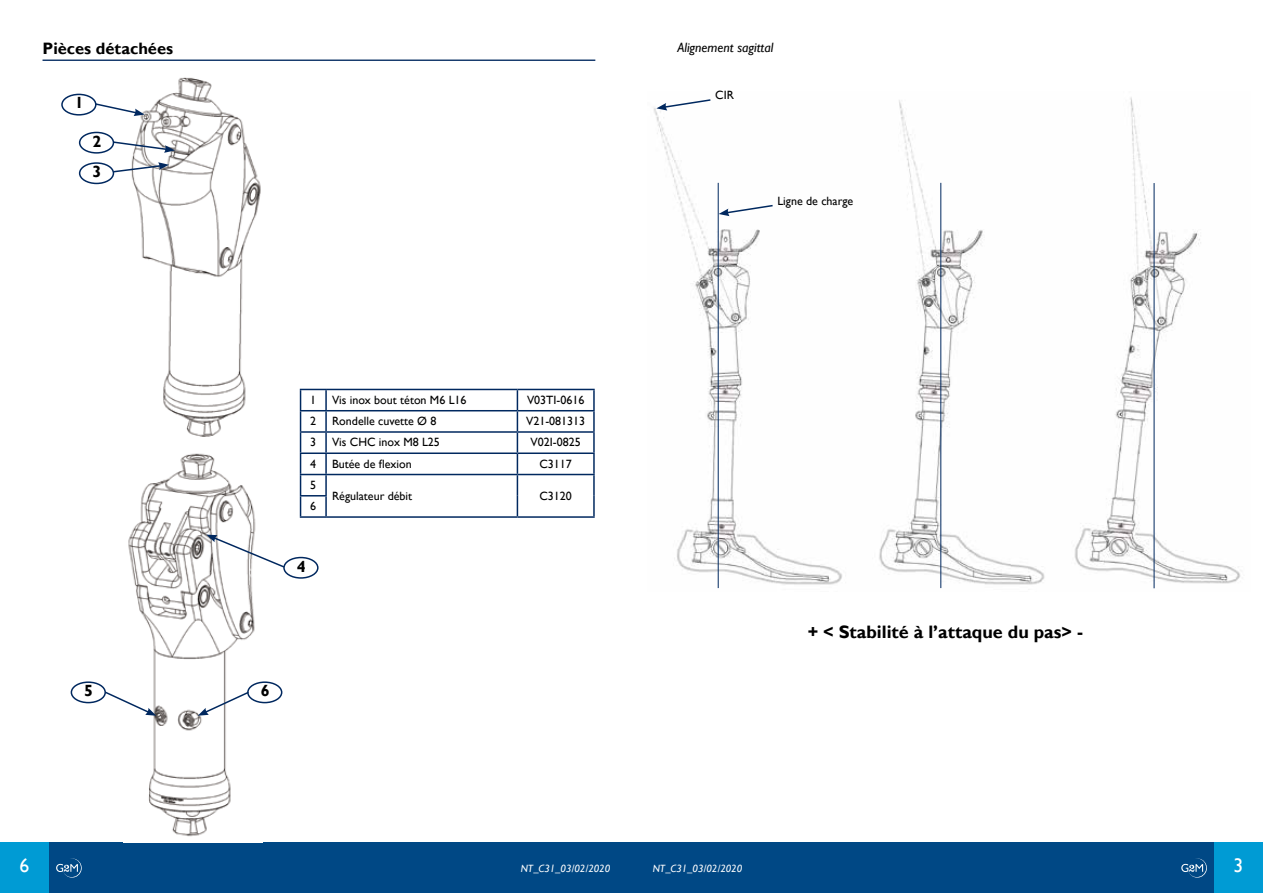
<style>
.page{position:relative;width:1263px;height:893px;background:#fff}
.page>*{position:absolute;margin:0;border:0;box-sizing:border-box;transform-origin:0 0}
.t1{font:19.65px "Gill Sans";color:#fff}
.t2{font:700 18px "Gill Sans";color:#000}
.t3{font:700 16.5px "Gill Sans";color:#000}
.t4{font:700 16.2px/30.6px "Gill Sans";color:#000}
.t5{font:italic 13.5px "Gill Sans";color:#000}
.t6{font:12px "Gill Sans";color:#000}
.t7{font:italic 10.5px "Gill Sans";color:#fff}
</style>
<div class="page">
<div style="left:631px;top:842px;width:632px;height:51px;background:#004885"></div>
<div style="left:0;top:842px;width:631px;height:51px;background:#004885"></div>
<div style="left:0;top:842px;width:49px;height:51px;background:#009bd4"></div>
<div style="left:1214px;top:842px;width:49px;height:51px;background:#009bd4"></div>
<svg style="left:1181px;top:858px;width:26px;height:20px"></svg>
<svg style="left:56px;top:858px;width:26px;height:20px"></svg>
<img style="left:131px;top:77px;width:130px;height:360px">
<img style="left:128px;top:453px;width:134px;height:384px">
<img style="left:653px;top:97px;width:588px;height:492px">
<hr style="left:326px;top:389px;width:191px;height:1px;background:#00285f">
<hr style="left:517px;top:389px;width:78px;height:1px;background:#00285f">
<hr style="left:593px;top:390px;width:2px;height:20px;background:#00285f">
<hr style="left:326px;top:410px;width:191px;height:1px;background:#00285f">
<hr style="left:517px;top:410px;width:78px;height:1px;background:#00285f">
<hr style="left:593px;top:411px;width:2px;height:20px;background:#00285f">
<hr style="left:326px;top:431px;width:191px;height:2px;background:#00285f">
<hr style="left:517px;top:431px;width:78px;height:2px;background:#00285f">
<svg style="left:593px;top:433px;width:2px;height:19px"></svg>
<hr style="left:326px;top:452px;width:191px;height:2px;background:#00285f">
<hr style="left:517px;top:452px;width:78px;height:2px;background:#00285f">
<hr style="left:593px;top:454px;width:2px;height:20px;background:#00285f">
<hr style="left:326px;top:474px;width:191px;height:1px;background:#00285f">
<hr style="left:517px;top:474px;width:78px;height:1px;background:#00285f">
<hr style="left:593px;top:475px;width:2px;height:21px;background:#00285f">
<svg style="left:300px;top:389px;width:27px;height:127px"></svg>
<hr style="left:325px;top:496px;width:2px;height:20px;background:#00285f">
<svg style="left:517px;top:390px;width:1px;height:126px"></svg>
<hr style="left:593px;top:496px;width:2px;height:20px;background:#00285f">
<hr style="left:300px;top:516px;width:26px;height:2px;background:#00285f">
<hr style="left:326px;top:516px;width:191px;height:2px;background:#00285f">
<hr style="left:517px;top:516px;width:78px;height:2px;background:#00285f">
<hr style="left:43px;top:60px;width:552px;height:1px;background:#00285f">
<div style="left:283px;top:557px;width:36px;height:22px;border:2px solid #00285f;border-radius:50%"></div>
<svg style="left:206px;top:535px;width:80px;height:34px"></svg>
<div style="left:61px;top:94px;width:36px;height:22px;border:2px solid #00285f;border-radius:50%"></div>
<div style="left:79px;top:132px;width:35px;height:22px;border:2px solid #00285f;border-radius:50%"></div>
<div style="left:79px;top:162px;width:35px;height:22px;border:2px solid #00285f;border-radius:50%"></div>
<div style="left:247px;top:681px;width:35px;height:22px;border:2px solid #00285f;border-radius:50%"></div>
<div style="left:71px;top:681px;width:35px;height:22px;border:2px solid #00285f;border-radius:50%"></div>
<svg style="left:198px;top:690px;width:52px;height:26px"></svg>
<svg style="left:104px;top:690px;width:52px;height:26px"></svg>
<svg style="left:94px;top:102px;width:51px;height:14px"></svg>
<svg style="left:112px;top:140px;width:63px;height:13px"></svg>
<svg style="left:112px;top:162px;width:57px;height:11px"></svg>
<svg style="left:719px;top:204px;width:55px;height:12px"></svg>
<svg style="left:656px;top:98px;width:56px;height:13px"></svg>
<hr style="left:718px;top:183px;width:1px;height:405px;background:#00285f">
<hr style="left:940px;top:183px;width:1px;height:405px;background:#00285f">
<hr style="left:1154px;top:183px;width:1px;height:405px;background:#00285f">
<h3 class="t3" style="left:43px;top:38px;width:132px">Pièces détachées</h3>
<h3 class="t4" style="left:75px;top:88px;width:10px">1</h3>
<h3 class="t4" style="left:92px;top:126px;width:10px">2<br>3</h3>
<p class="t6" style="left:310px;top:393px;width:7px">1</p>
<p class="t6" style="left:332px;top:393px;width:136px">Vis inox bout téton M6 L16</p>
<p class="t6" style="left:527px;top:393px;width:59px">V03TI-0616</p>
<p class="t6" style="left:310px;top:414px;width:7px">2</p>
<p class="t6" style="left:332px;top:414px;width:106px">Rondelle cuvette Ø 8</p>
<p class="t6" style="left:526px;top:414px;width:61px">V21-081313</p>
<p class="t6" style="left:310px;top:435px;width:7px">3</p>
<p class="t6" style="left:332px;top:435px;width:109px">Vis CHC inox M8 L25</p>
<p class="t6" style="left:531px;top:435px;width:52px">V02I-0825</p>
<p class="t6" style="left:310px;top:457px;width:7px">4</p>
<p class="t6" style="left:332px;top:457px;width:81px">Butée de flexion</p>
<p class="t6" style="left:539px;top:457px;width:34px">C3117</p>
<p class="t6" style="left:310px;top:478px;width:7px">5</p>
<p class="t6" style="left:332px;top:489px;width:82px">Régulateur débit</p>
<p class="t6" style="left:539px;top:489px;width:34px">C3120</p>
<p class="t6" style="left:310px;top:499px;width:7px">6</p>
<h3 class="t4" style="left:297px;top:551px;width:10px">4</h3>
<h3 class="t4" style="left:84px;top:676px;width:10px">5</h3>
<h3 class="t4" style="left:261px;top:676px;width:10px">6</h3>
<p class="t5" style="left:677px;top:39px;width:97px">Alignement sagittal</p>
<p class="t6" style="left:715px;top:88px;width:20px">CIR</p>
<p class="t6" style="left:777px;top:194px;width:77px">Ligne de charge</p>
<h2 class="t2" style="left:808px;top:621px;width:277px">+ &lt; Stabilité à l’attaque du pas&gt; -</h2>
<h1 class="t1" style="left:20px;top:854px;width:11px">6</h1>
<p class="t7" style="left:521px;top:862px;width:91px">NT_C31_03/02/2020</p>
<p class="t7" style="left:653px;top:862px;width:91px">NT_C31_03/02/2020</p>
<h1 class="t1" style="left:1233px;top:854px;width:11px">3</h1>
</div>
